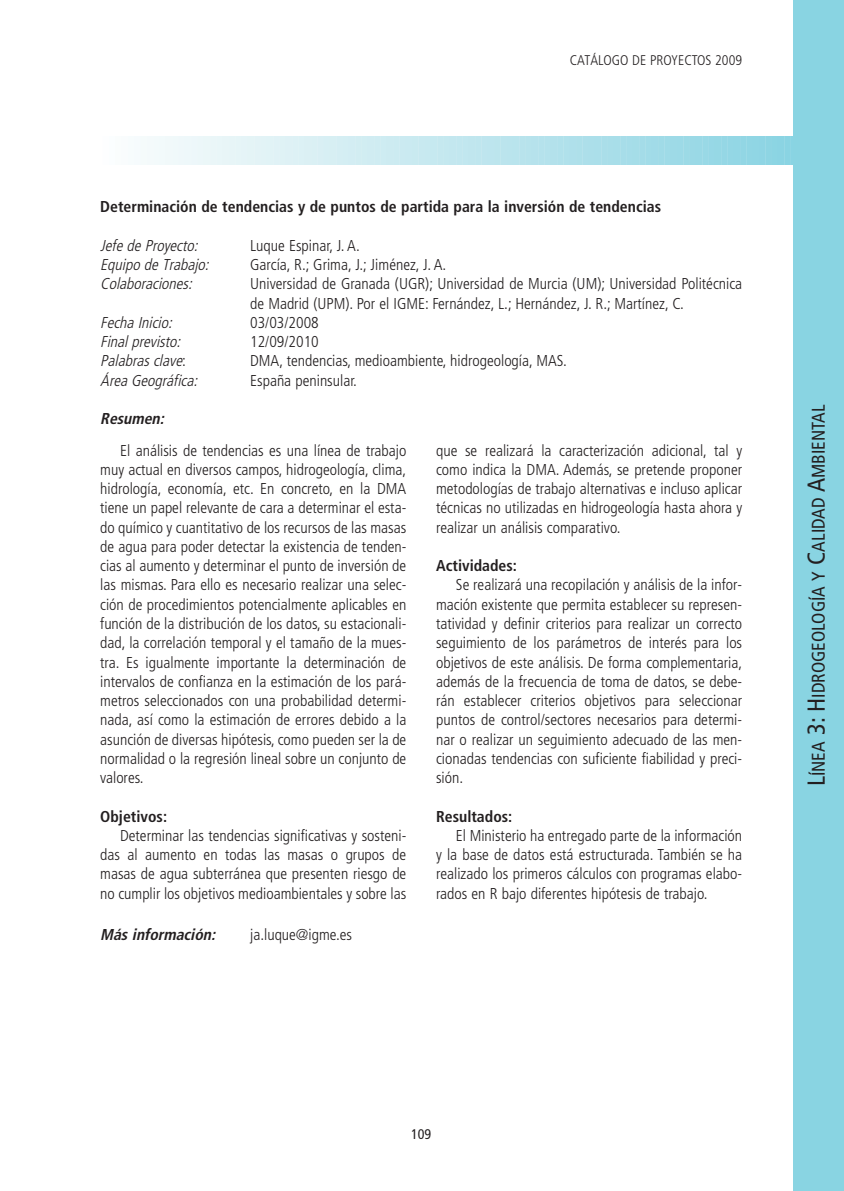
<style>
.page{position:relative;width:844px;height:1191px;background:#fff}
.page>*{position:absolute;margin:0;border:0;box-sizing:border-box;transform-origin:0 0}
.t1{font:condensed 18.38px "Frutiger";color:#231f20}
.t2{font:300 condensed 15.75px/19.2px "Frutiger";color:#231f20;text-align:justify}
.t3{font:700 condensed 15.75px "Frutiger";color:#231f20}
.t4{font:italic 300 condensed 15.75px "Frutiger";color:#231f20}
.t5{font:italic 700 condensed 15.75px "Frutiger";color:#231f20}
.t6{font:300 condensed 14px "Frutiger";color:#231f20}
.t7{font:condensed 14px "Frutiger";color:#231f20}
.s1{font-style:normal}
.s2{font-size:24.5px}
</style>
<div class="page">
<hr style="left:124px;top:137px;width:2px;height:27px;background:#f9fcfd">
<hr style="left:143px;top:137px;width:2px;height:27px;background:#f5fbfb">
<svg style="left:150px;top:137px;width:7px;height:27px"></svg>
<hr style="left:162px;top:137px;width:2px;height:27px;background:#f2fafb">
<hr style="left:168px;top:137px;width:2px;height:27px;background:#f1f9fa">
<svg style="left:175px;top:137px;width:7px;height:27px"></svg>
<hr style="left:187px;top:137px;width:2px;height:27px;background:#eef8fa">
<svg style="left:194px;top:137px;width:7px;height:27px"></svg>
<hr style="left:206px;top:137px;width:2px;height:27px;background:#ebf7f8">
<svg style="left:213px;top:137px;width:7px;height:27px"></svg>
<hr style="left:225px;top:137px;width:2px;height:27px;background:#e8f5f7">
<hr style="left:231px;top:137px;width:2px;height:27px;background:#e7f5f7">
<svg style="left:238px;top:137px;width:7px;height:27px"></svg>
<hr style="left:250px;top:137px;width:2px;height:27px;background:#e4f4f6">
<svg style="left:257px;top:137px;width:7px;height:27px"></svg>
<hr style="left:269px;top:137px;width:2px;height:27px;background:#e1f3f6">
<svg style="left:276px;top:137px;width:7px;height:27px"></svg>
<hr style="left:288px;top:137px;width:2px;height:27px;background:#def1f5">
<svg style="left:295px;top:137px;width:7px;height:27px"></svg>
<hr style="left:307px;top:137px;width:2px;height:27px;background:#dbf0f4">
<hr style="left:313px;top:137px;width:2px;height:27px;background:#daf0f4">
<svg style="left:320px;top:137px;width:7px;height:27px"></svg>
<hr style="left:332px;top:137px;width:2px;height:27px;background:#d7eff3">
<svg style="left:339px;top:137px;width:7px;height:27px"></svg>
<hr style="left:351px;top:137px;width:2px;height:27px;background:#d3edf3">
<svg style="left:358px;top:137px;width:7px;height:27px"></svg>
<hr style="left:370px;top:137px;width:2px;height:27px;background:#d0ecf2">
<hr style="left:376px;top:137px;width:2px;height:27px;background:#cfecf2">
<svg style="left:383px;top:137px;width:7px;height:27px"></svg>
<hr style="left:395px;top:137px;width:2px;height:27px;background:#ccebf1">
<svg style="left:402px;top:137px;width:7px;height:27px"></svg>
<hr style="left:414px;top:137px;width:2px;height:27px;background:#c9eaf0">
<svg style="left:421px;top:137px;width:7px;height:27px"></svg>
<hr style="left:433px;top:137px;width:2px;height:27px;background:#c6e9f0">
<svg style="left:440px;top:137px;width:7px;height:27px"></svg>
<hr style="left:452px;top:137px;width:2px;height:27px;background:#c3e7ef">
<hr style="left:458px;top:137px;width:2px;height:27px;background:#c2e7ef">
<svg style="left:465px;top:137px;width:7px;height:27px"></svg>
<hr style="left:477px;top:137px;width:2px;height:27px;background:#bfe6ee">
<svg style="left:484px;top:137px;width:7px;height:27px"></svg>
<hr style="left:496px;top:137px;width:2px;height:27px;background:#bce5ed">
<svg style="left:503px;top:137px;width:7px;height:27px"></svg>
<hr style="left:515px;top:137px;width:2px;height:27px;background:#b9e4ed">
<hr style="left:521px;top:137px;width:2px;height:27px;background:#b8e3ec">
<svg style="left:528px;top:137px;width:7px;height:27px"></svg>
<hr style="left:540px;top:137px;width:2px;height:27px;background:#b5e2ec">
<svg style="left:547px;top:137px;width:7px;height:27px"></svg>
<hr style="left:559px;top:137px;width:2px;height:27px;background:#b1e1eb">
<svg style="left:566px;top:137px;width:7px;height:27px"></svg>
<hr style="left:578px;top:137px;width:2px;height:27px;background:#aee0ea">
<svg style="left:585px;top:137px;width:7px;height:27px"></svg>
<hr style="left:597px;top:137px;width:2px;height:27px;background:#abdfea">
<hr style="left:603px;top:137px;width:2px;height:27px;background:#aadee9">
<svg style="left:610px;top:137px;width:7px;height:27px"></svg>
<hr style="left:622px;top:137px;width:2px;height:27px;background:#a7dde9">
<svg style="left:629px;top:137px;width:7px;height:27px"></svg>
<hr style="left:641px;top:137px;width:2px;height:27px;background:#a4dce8">
<svg style="left:648px;top:137px;width:7px;height:27px"></svg>
<hr style="left:660px;top:137px;width:2px;height:27px;background:#a0dbe7">
<hr style="left:666px;top:137px;width:2px;height:27px;background:#9fdbe7">
<svg style="left:673px;top:137px;width:7px;height:27px"></svg>
<hr style="left:685px;top:137px;width:2px;height:27px;background:#9cdae6">
<svg style="left:692px;top:137px;width:7px;height:27px"></svg>
<hr style="left:704px;top:137px;width:2px;height:27px;background:#99d9e6">
<svg style="left:711px;top:137px;width:7px;height:27px"></svg>
<hr style="left:723px;top:137px;width:2px;height:27px;background:#95d7e5">
<hr style="left:729px;top:137px;width:2px;height:27px;background:#94d7e5">
<svg style="left:736px;top:137px;width:7px;height:27px"></svg>
<hr style="left:748px;top:137px;width:2px;height:27px;background:#91d6e4">
<svg style="left:755px;top:137px;width:7px;height:27px"></svg>
<hr style="left:767px;top:137px;width:2px;height:27px;background:#8ed5e3">
<svg style="left:774px;top:137px;width:7px;height:27px"></svg>
<hr style="left:786px;top:137px;width:2px;height:27px;background:#8ad4e3">
<div style="left:793px;top:0;width:50px;height:1191px;background:#89d4e2"></div>
<p class="t6" style="left:569px;top:54px;width:174px">CATÁLOGO DE PROYECTOS 2009</p>
<p class="t3" style="left:100px;top:200px;width:562px">Determinación de tendencias y de puntos de partida para la inversión de tendencias</p>
<p class="t4" style="left:100px;top:239px;width:102px">Jefe de Proyecto:</p>
<p class="t2" style="left:250px;top:237px;width:111px">Luque Espinar, J. A.</p>
<p class="t4" style="left:100px;top:258px;width:113px">Equipo de Trabajo:</p>
<p class="t2" style="left:250px;top:256px;width:198px">García, R.; Grima, J.; Jiménez, J. A.</p>
<p class="t4" style="left:100px;top:277px;width:96px">Colaboraciones:</p>
<p class="t2" style="left:250px;top:275px;width:493px">Universidad de Granada (UGR); Universidad de Murcia (UM); Universidad Politécnica de Madrid (UPM). Por el IGME: Fernández, L.; Hernández, J. R.; Martínez, C.</p>
<p class="t4" style="left:100px;top:316px;width:76px">Fecha Inicio:</p>
<p class="t2" style="left:250px;top:314px;width:70px">03/03/2008</p>
<p class="t4" style="left:100px;top:335px;width:85px">Finalprevisto:</p>
<p class="t2" style="left:250px;top:333px;width:70px">12/09/2010</p>
<p class="t4" style="left:100px;top:354px;width:87px">Palabrasclave<span class="s1">:</span></p>
<p class="t2" style="left:250px;top:352px;width:318px">DMA, tendencias, medioambiente, hidrogeología, MAS.</p>
<p class="t4" style="left:100px;top:374px;width:102px">Área Geográfica:</p>
<p class="t2" style="left:250px;top:372px;width:108px">España peninsular.</p>
<p class="t5" style="left:100px;top:412px;width:68px">Resumen:</p>
<p class="t2" style="left:100px;top:442px;width:307px;text-indent:20px">El análisis de tendencias es una línea de trabajo muy actual en diversos campos, hidrogeología, clima, hidrología, economía, etc. En concreto, en la DMA tiene un papel relevante de cara a determinar el esta&shy;do químico y cuantitativo de los recursos de las masas de agua para poder detectar la existencia de tenden&shy;cias al aumento y determinar el punto de inversión de las mismas. Para ello es necesario realizar una selec&shy;ción de procedimientos potencialmente aplicables en función de la distribución de los datos, su estacionali&shy;dad, la correlación temporal y el tamaño de la mues&shy;tra. Es igualmente importante la determinación de intervalos de confianza en la estimación de los pará&shy;metros seleccionados con una probabilidad determi&shy;nada, así como la estimación de errores debido a la asunción de diversas hipótesis, como pueden ser la de normalidad o la regresión lineal sobre un conjunto de valores.</p>
<p class="t3" style="left:100px;top:809px;width:68px">Objetivos:</p>
<p class="t2" style="left:100px;top:827px;width:307px;text-indent:20px">Determinar las tendencias significativas y sosteni&shy;das al aumento en todas las masas o grupos de masas de agua subterránea que presenten riesgo de no cumplir los objetivos medioambientales y sobre las</p>
<p class="t2" style="left:436px;top:442px;width:307px">que se realizará la caracterización adicional, tal y como indica la DMA. Además, se pretende proponer metodologías de trabajo alternativas e incluso aplicar técnicas no utilizadas en hidrogeología hasta ahora y realizar un análisis comparativo.</p>
<p class="t3" style="left:436px;top:559px;width:82px">Actividades:</p>
<p class="t2" style="left:436px;top:576px;width:307px;text-indent:20px">Se realizará una recopilación y análisis de la infor&shy;mación existente que permita establecer su represen&shy;tatividad y definir criterios para realizar un correcto seguimiento de los parámetros de interés para los objetivos de este análisis. De forma complementaria, además de la frecuencia de toma de datos, se debe&shy;rán establecer criterios objetivos para seleccionar puntos de control/sectores necesarios para determi&shy;nar o realizar un seguimiento adecuado de las men&shy;cionadas tendencias con suficiente fiabilidad y preci&shy;sión.</p>
<p class="t3" style="left:436px;top:809px;width:78px">Resultados:</p>
<p class="t2" style="left:436px;top:827px;width:307px;text-indent:20px">El Ministerio ha entregado parte de la información y la base de datos está estructurada. También se ha realizado los primeros cálculos con programas elabo&shy;rados en R bajo diferentes hipótesis de trabajo.</p>
<p class="t5" style="left:100px;top:928px;width:119px">Más información:</p>
<p class="t2" style="left:250px;top:926px;width:103px">ja.luque@igme.es</p>
<p class="t1" style="left:810px;top:786px;width:383px;rotate:-90deg"><span class="s2">L</span>ÍNEA <span class="s2">3: H</span>IDROGEOLOGÍA Y <span class="s2">C</span>ALIDAD <span class="s2">A</span>MBIENTAL</p>
<p class="t7" style="left:411px;top:1128px;width:22px">109</p>
</div>
